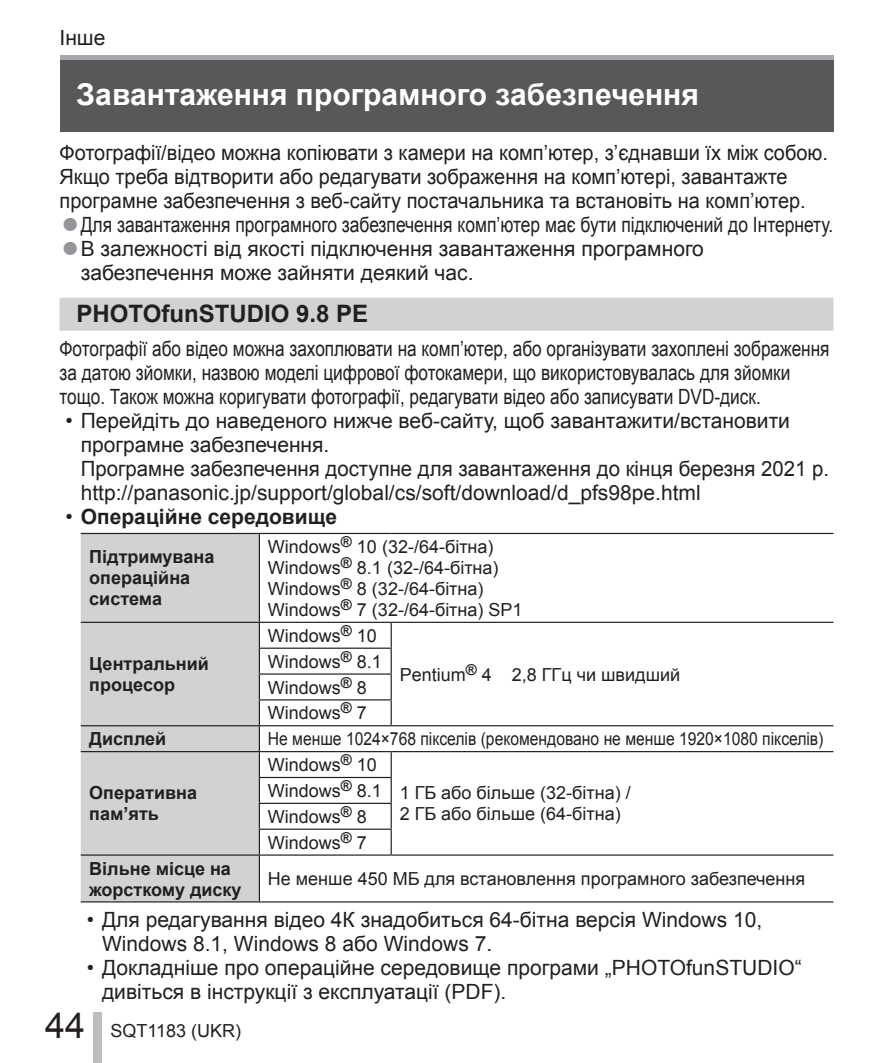
<style>
.page{position:relative;width:893px;height:1063px;background:#fff}
.page>*{position:absolute;margin:0;border:0;box-sizing:border-box;transform-origin:0 0}
.t1{font:700 30px "Arial";color:#fff}
.t2{font:700 24px "Arial";color:#231f20}
.t3{font:21px/24px "Arial";color:#231f20}
.t4{font:21px/24px "Arial";color:#231f20;scale:.82 1}
.t5{font:21px/24px "Arial";color:#231f20;scale:.95 1}
.t6{font:21px "Arial";color:#231f20;scale:.83 1}
.t7{font:700 21px "Arial";color:#231f20}
.t8{font:18px/21px "Arial";color:#231f20}
.t9{font:700 18px/21px "Arial";color:#231f20}
.t10{font:18px "Arial";color:#231f20;scale:.87 1}
.s1{font-size:30.3px;color:#939598}
.s2{font-weight:400}
.s3{font-size:36px}
</style>
<div class="page">
<div style="left:60px;top:55px;width:773px;height:77px;background:#57585a"></div>
<div style="left:60px;top:55px;width:773px;height:5px;background:#a8a9ad"></div>
<div style="left:94px;top:1012px;width:8px;height:51px;background:#bcbdc0"></div>
<div style="left:60px;top:298px;width:773px;height:33px;background:#d1d2d4"></div>
<div style="left:81px;top:534px;width:178px;height:367px;background:#d1d2d4"></div>
<hr style="left:81px;top:533px;width:310px;height:1px;background:#231f20">
<hr style="left:259px;top:534px;width:1px;height:88px;background:#231f20">
<hr style="left:391px;top:533px;width:442px;height:1px;background:#231f20">
<hr style="left:81px;top:622px;width:310px;height:1px;background:#231f20">
<hr style="left:391px;top:622px;width:442px;height:1px;background:#231f20">
<hr style="left:259px;top:648px;width:133px;height:1px;background:#231f20">
<hr style="left:259px;top:673px;width:133px;height:2px;background:#231f20">
<hr style="left:259px;top:699px;width:133px;height:2px;background:#231f20">
<svg style="left:391px;top:623px;width:1px;height:102px"></svg>
<hr style="left:81px;top:725px;width:310px;height:1px;background:#231f20">
<hr style="left:391px;top:725px;width:442px;height:1px;background:#231f20">
<hr style="left:81px;top:751px;width:310px;height:1px;background:#231f20">
<hr style="left:391px;top:751px;width:442px;height:1px;background:#231f20">
<hr style="left:259px;top:777px;width:133px;height:1px;background:#231f20">
<hr style="left:259px;top:803px;width:133px;height:1px;background:#231f20">
<hr style="left:259px;top:829px;width:133px;height:1px;background:#231f20">
<svg style="left:259px;top:623px;width:1px;height:231px"></svg>
<svg style="left:391px;top:752px;width:1px;height:102px"></svg>
<hr style="left:81px;top:854px;width:310px;height:2px;background:#231f20">
<hr style="left:259px;top:856px;width:1px;height:45px;background:#231f20">
<hr style="left:391px;top:854px;width:442px;height:2px;background:#231f20">
<hr style="left:81px;top:901px;width:752px;height:2px;background:#231f20">
<p class="t3" style="left:60px;top:26px;width:47px">Інше</p>
<h1 class="t1" style="left:77px;top:78px;width:624px">Завантаження програмного забезпечення</h1>
<p class="t5" style="left:60px;top:141px;width:810px">Фотографії/відео можна копіювати з камери на комп’ютер, з’єднавши їх між собою.<br>Якщо треба відтворити або редагувати зображення на комп’ютері, завантажте програмне забезпечення з веб-сайту постачальника та встановіть на комп’ютер.</p>
<p class="t6" style="left:61px;top:213px;width:932px"><span class="s1">●</span>Для завантаження програмного забезпечення комп’ютер має бути підключений до Інтернету.</p>
<p class="t3" style="left:81px;top:237px;width:625px;text-indent:-20px"><span class="s1">●</span>В залежності від якості підключення завантаження програмного забезпечення може зайняти деякий час.</p>
<p class="t2" style="left:77px;top:300px;width:293px">PHOTOfunSTUDIO 9.8 PE</p>
<p class="t4" style="left:60px;top:337px;width:941px">Фотографії або відео можна захоплювати на комп’ютер, або організувати захоплені зображення за датою зйомки, назвою моделі цифрової фотокамери, що використовувалась для зйомки тощо. Також можна коригувати фотографії, редагувати відео або записувати DVD-диск.</p>
<p class="t3" style="left:81px;top:409px;width:750px;text-indent:-15px">• Перейдіть до наведеного нижче веб-сайту, щоб завантажити/встановити програмне забезпечення.<br>Програмне забезпечення доступне для завантаження до кінця березня 2021 р. http://panasonic.jp/support/global/cs/soft/download/d_pfs98pe.html</p>
<p class="t7" style="left:65px;top:505px;width:273px"><span class="s2">•</span> Операційне середовище</p>
<p class="t9" style="left:89px;top:547px;width:127px">Підтримувана операційна система</p>
<p class="t8" style="left:268px;top:536px;width:256px">Windows<sup>®</sup> 10 (32-/64-бітна)<br>Windows<sup>®</sup> 8.1 (32-/64-бітна)<br>Windows<sup>®</sup> 8 (32-/64-бітна)<br>Windows<sup>®</sup> 7 (32-/64-бітна) SP1</p>
<p class="t9" style="left:89px;top:653px;width:121px">Центральний процесор</p>
<p class="t8" style="left:268px;top:625px;width:111px">Windows<sup>®</sup> 10</p>
<p class="t8" style="left:268px;top:649px;width:116px;line-height:25.8px">Windows<sup>®</sup> 8.1<br>Windows<sup>®</sup> 8<br>Windows<sup>®</sup> 7</p>
<p class="t8" style="left:400px;top:664px;width:282px">Pentium<sup>®</sup> 4 2,8 ГГц чи швидший</p>
<p class="t9" style="left:89px;top:729px;width:79px">Дисплей</p>
<p class="t10" style="left:268px;top:729px;width:640px">Не менше 1024×768 пікселів (рекомендовано не менше 1920×1080 пікселів)</p>
<p class="t9" style="left:89px;top:783px;width:109px">Оперативна пам’ять</p>
<p class="t8" style="left:268px;top:754px;width:111px">Windows<sup>®</sup> 10</p>
<p class="t8" style="left:268px;top:778px;width:116px;line-height:25.8px">Windows<sup>®</sup> 8.1<br>Windows<sup>®</sup> 8<br>Windows<sup>®</sup> 7</p>
<p class="t8" style="left:400px;top:783px;width:233px">1 ГБ або більше (32-бітна) /<br>2 ГБ або більше (64-бітна)</p>
<p class="t9" style="left:89px;top:858px;width:154px">Вільне місце на жорсткому диску</p>
<p class="t8" style="left:268px;top:868px;width:539px">Не менше 450 МБ для встановлення програмного забезпечення</p>
<p class="t3" style="left:102px;top:907px;width:662px;text-indent:-15px">• Для редагування відео 4К знадобиться 64-бітна версія Windows 10,<br>Windows 8.1, Windows 8 або Windows 7.</p>
<p class="t3" style="left:102px;top:955px;width:701px;text-indent:-15px">• Докладніше про операційне середовище програми „PHOTOfunSTUDIO“ дивіться в інструкції з експлуатації (PDF).</p>
<p class="t8" style="left:45px;top:1021px;width:198px"><span class="s3">44</span> SQT1183 (UKR)</p>
</div>
